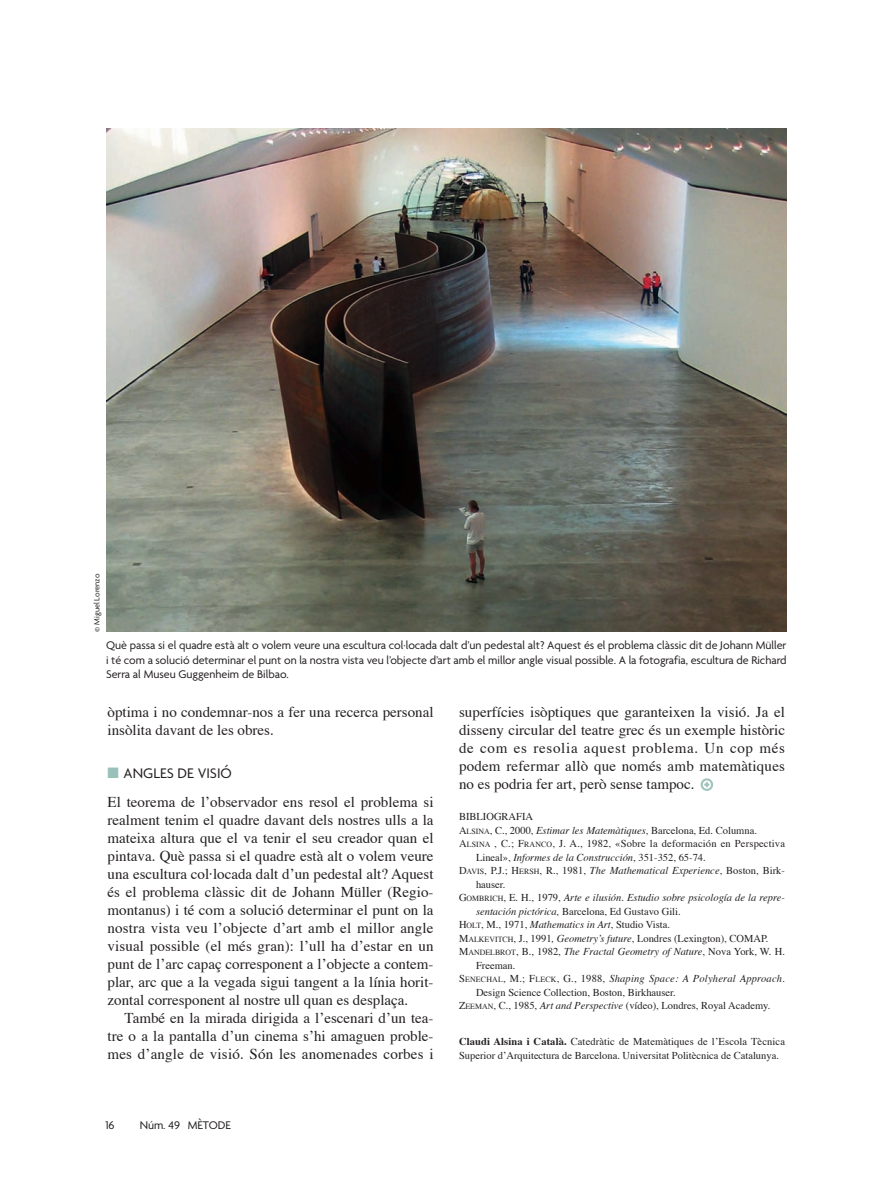
<style>
.page{position:relative;width:893px;height:1191px;background:#fff}
.page>*{position:absolute;margin:0;border:0;box-sizing:border-box;transform-origin:0 0}
.t1{font:15px/18px "Times";color:#231f20;text-align:justify}
.t2{font:15px "Agenda";color:#231f20}
.t3{font:12px/14.2px "Agenda";color:#231f20;text-align:justify}
.t4{font:10.5px/13.5px "Times";color:#231f20}
.t5{font:italic 10.5px "Times";color:#231f20}
.t6{font:italic 10.5px "Times";letter-spacing:.02em;color:#231f20}
.t7{font:8.25px "Agenda";color:#231f20}
.s1{color:#99c1b9}
.s2{font-size:7.8px}
.s3{font-style:italic}
.s4{font-style:normal}
.s5{font-style:normal;font-size:7.8px}
.s6{font-weight:700}
</style>
<div class="page">
<div style="left:701px;top:778px;width:12px;height:13px;border:2px solid #9fc4bb;border-radius:50%"></div>
<svg style="left:704px;top:782px;width:6px;height:5px"></svg>
<img style="left:106px;top:128px;width:680px;height:503px">
<p class="t7" style="left:94px;top:631px;width:59px;rotate:-90deg">© Miguel Lorenzo</p>
<p class="t3" style="left:106px;top:639px;width:682px">Què passa si el quadre està alt o volem veure una escultura col·locada dalt d’un pedestal alt? Aquest és el problema clàssic dit de Johann Müller i té com a solució determinar el punt on la nostra vista veu l’objecte d’art amb el millor angle visual possible. A la fotografia, escultura de Richard Serra al Museu Guggenheim de Bilbao.</p>
<p class="t1" style="left:108px;top:704px;width:327px">òptima i no condemnar-nos a fer una recerca personal insòlita davant de les obres.</p>
<p class="t2" style="left:108px;top:767px;width:126px"><span class="s1">■</span> ANGLES DE VISIÓ</p>
<p class="t1" style="left:108px;top:794px;width:327px">El teorema de l’observador ens resol el problema si realment tenim el quadre davant dels nostres ulls a la mateixa altura que el va tenir el seu creador quan el pintava. Què passa si el quadre està alt o volem veure una escultura col·locada dalt d’un pedestal alt? Aquest és el problema clàssic dit de Johann Müller (Regio&shy;montanus) i té com a solució determinar el punt on la nostra vista veu l’objecte d’art amb el millor angle visual possible (el més gran): l’ull ha d’estar en un punt de l’arc capaç corresponent a l’objecte a contem&shy;plar, arc que a la vegada sigui tangent a la línia horit&shy;zontal corresponent al nostre ull quan es desplaça.</p>
<p class="t1" style="left:108px;top:1010px;width:327px;text-indent:17px">També en la mirada dirigida a l’escenari d’un tea&shy;tre o a la pantalla d’un cinema s’hi amaguen proble&shy;mes d’angle de visió. Són les anomenades corbes i</p>
<p class="t3" style="left:105px;top:1118px;width:11px">16</p>
<p class="t3" style="left:140px;top:1118px;width:93px">Núm. 49 MÈTODE</p>
<p class="t1" style="left:459px;top:704px;width:327px">superfícies isòptiques que garanteixen la visió. Ja el disseny circular del teatre grec és un exemple històric de com es resolia aquest problema. Un cop més podem refermar allò que només amb matemàtiques no es podria fer art, però sense tampoc.</p>
<p class="t4" style="left:459px;top:810px;width:76px">BIBLIOGRAFIA</p>
<p class="t4" style="left:459px;top:824px;width:299px">A<span class="s2">LSINA</span>, C., 2000, <span class="s3">Estimar les Matemàtiques</span>, Barcelona, Ed. Columna.</p>
<p class="t4" style="left:459px;top:837px;width:327px">A<span class="s2">LSINA</span> , C.; F<span class="s2">RANCO</span>, J. A., 1982, «Sobre la deformación en Perspectiva</p>
<p class="t5" style="left:476px;top:852px;width:231px"><span class="s4">Lineal»,</span> Informes de la Construcción<span class="s4">, 351-352, 65-74.</span></p>
<p class="t4" style="left:459px;top:864px;width:327px">D<span class="s2">AVIS</span>, P.J.; H<span class="s2">ERSH</span>, R., 1981, <span class="s3">The Mathematical Experience</span>, Boston, Birk-</p>
<p class="t4" style="left:476px;top:878px;width:31px">hauser.</p>
<p class="t5" style="left:459px;top:893px;width:327px"><span class="s4">G</span><span class="s5">OMBRICH</span><span class="s4">, E. H., 1979,</span> Arte e ilusión. Estudio sobre psicología de la repre-</p>
<p class="t4" style="left:476px;top:905px;width:206px"><span class="s3">sentación pictórica,</span> Barcelona, Ed Gustavo Gili.</p>
<p class="t4" style="left:459px;top:918px;width:213px">H<span class="s2">OLT</span>, M., 1971, <span class="s3">Mathematics in Art</span>, Studio Vista.</p>
<p class="t4" style="left:459px;top:932px;width:311px">M<span class="s2">ALKEVITCH</span>, J., 1991<span class="s3">, Geometry’s future</span>, Londres (Lexington), COMAP.</p>
<p class="t5" style="left:459px;top:947px;width:327px"><span class="s4">M</span><span class="s5">ANDELBROT</span><span class="s4">, B., 1982,</span> The Fractal Geometry of Nature<span class="s4">, Nova York, W. H.</span></p>
<p class="t4" style="left:476px;top:959px;width:41px">Freeman.</p>
<p class="t6" style="left:459px;top:974px;width:327px"><span class="s4">S</span><span class="s5">ENECHAL</span><span class="s4">, M.; F</span><span class="s5">LECK</span><span class="s4">, G., 1988,</span> Shaping Space: A Polyheral Approach<span class="s4">.</span></p>
<p class="t4" style="left:476px;top:986px;width:201px">Design Science Collection, Boston, Birkhauser.</p>
<p class="t4" style="left:459px;top:999px;width:313px">Z<span class="s2">EEMAN</span>, C., 1985, <span class="s3">Art and Perspective</span> (vídeo), Londres, Royal Academy.</p>
<p class="t4" style="left:459px;top:1035px;width:327px"><span class="s6">Claudi Alsina i Català.</span> Catedràtic de Matemàtiques de l’Escola Tècnica<br>Superior d’Arquitectura de Barcelona. Universitat Politècnica de Catalunya.</p>
</div>
